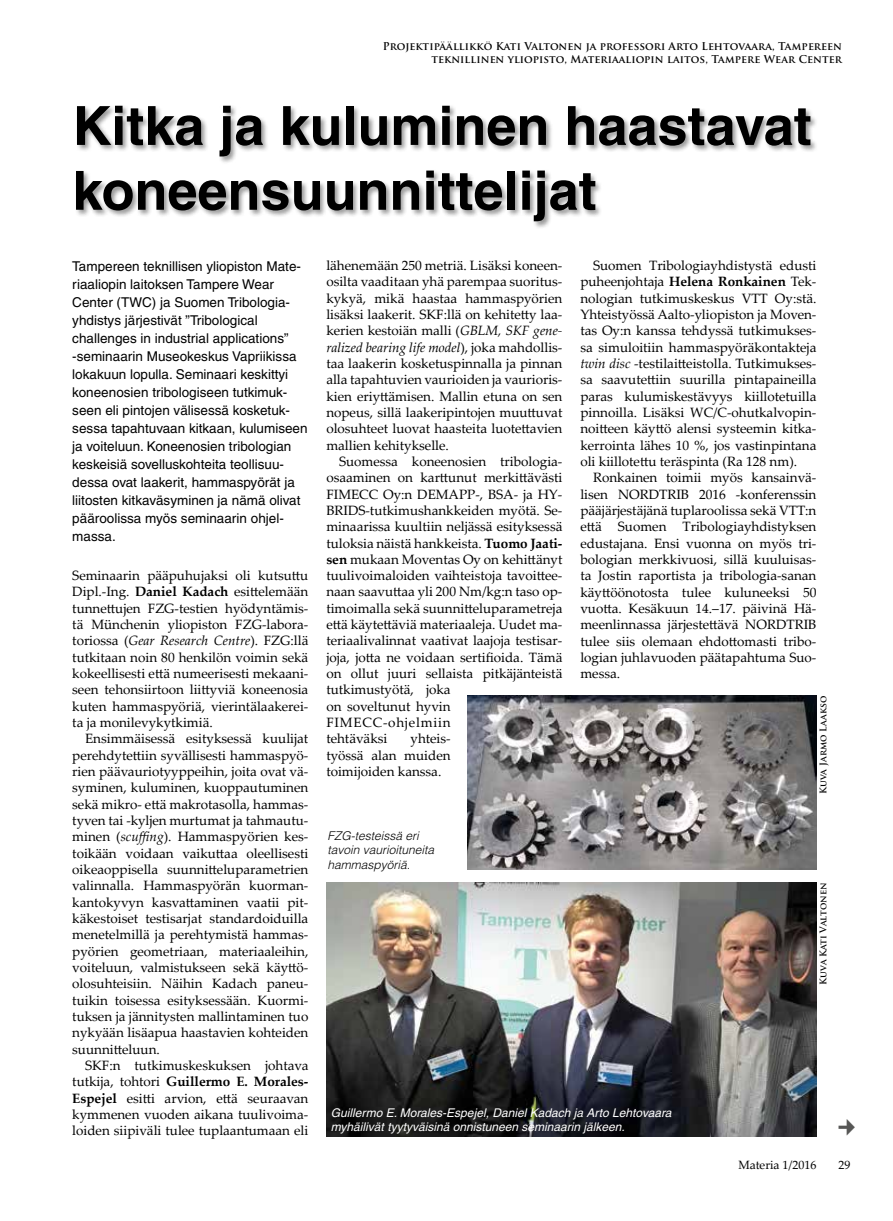
<style>
.page{position:relative;width:893px;height:1221px;background:#fff}
.page>*{position:absolute;margin:0;border:0;box-sizing:border-box;transform-origin:0 0}
.t1{font:700 54px/64.8px "Helvetica";color:#000}
.t2{font:13.5px/16.4px "Palatino Linotype";color:#000;text-align:justify}
.t3{font:13.5px/18px "Helvetica";color:#000}
.t4{font:italic 12px/14.4px "Helvetica";color:#fff}
.t5{font:italic 300 12px/14.4px "Helvetica";color:#000}
.t6{font:12px "Palatino Linotype";color:#000}
.t7{font:700 10.5px/12.6px "Trajan Pro";letter-spacing:.01em;color:#000;text-align:right}
.t8{font:700 9px "Trajan Pro";letter-spacing:.01em;color:#000}
.s1{font-style:italic}
.s2{font-weight:700}
</style>
<div class="page">
<img style="left:468px;top:695px;width:348px;height:174px">
<div style="left:75px;top:104px;width:743px;height:125px;background:#000;opacity:.4"></div>
<img style="left:326px;top:882px;width:490px;height:254px">
<p class="t7" style="left:383px;top:40px;width:461px">Projektipäällikkö Kati Valtonen ja professori Arto Lehtovaara, Tampereen teknillinen yliopisto, Materiaaliopin laitos, Tampere Wear Center</p>
<h1 class="t1" style="left:72px;top:93px;width:741px">Kitka ja kuluminen haastavat koneensuunnittelijat</h1>
<p class="t3" style="left:72px;top:257px;width:237px">Tampereen teknillisen yliopiston Mate&shy;riaaliopin laitoksen Tampere Wear Center (TWC) ja Suomen Tribologia&shy;yhdistys järjestivät ”Tribological challenges in industrial applications” -seminaarin Museokeskus Vapriikissa lokakuun lopulla. Seminaari keskittyi koneenosien tribologiseen tutkimuk&shy;seen eli pintojen välisessä kosketuk&shy;sessa tapahtuvaan kitkaan, kulumiseen ja voiteluun. Koneenosien tribologian keskeisiä sovelluskohteita teollisuu&shy;dessa ovat laakerit, hammaspyörät ja liitosten kitkaväsyminen ja nämä olivat pääroolissa myös seminaarin ohjel&shy;massa.</p>
<p class="t2" style="left:326px;top:256px;width:238px">lähenemään 250 metriä. Lisäksi koneen&shy;osilta vaaditaan yhä parempaa suoritus&shy;kykyä, mikä haastaa hammaspyörien lisäksi laakerit. SKF:llä on kehitetty laa&shy;kerien kestoiän malli (<span class="s1">GBLM, SKF gene&shy;ralized bearing life model</span>), joka mahdollis&shy;taa laakerin kosketuspinnalla ja pinnan alla tapahtuvien vaurioiden ja vaurioris&shy;kien eriyttämisen. Mallin etuna on sen nopeus, sillä laakeripintojen muuttuvat olosuhteet luovat haasteita luotettavien mallien kehitykselle.</p>
<p class="t2" style="left:580px;top:256px;width:238px;text-indent:13px">Suomen Tribologiayhdistystä edusti puheenjohtaja <span class="s2">Helena Ronkainen</span> Tek&shy;nologian tutkimuskeskus VTT Oy:stä.<br>Yhteistyössä Aalto-yliopiston ja Moven&shy;tas Oy:n kanssa tehdyssä tutkimukses&shy;sa simuloitiin hammaspyöräkontakteja <span class="s1">twin disc</span> -testilaitteistolla. Tutkimukses&shy;sa saavutettiin suurilla pintapaineilla paras kulumiskestävyys kiillotetuilla pinnoilla. Lisäksi WC/C-ohutkalvopin&shy;noitteen käyttö alensi systeemin kitka&shy;kerrointa lähes 10 %, jos vastinpintana oli kiillotettu teräspinta (Ra 128 nm).</p>
<p class="t2" style="left:580px;top:469px;width:238px;text-indent:13px">Ronkainen toimii myös kansainvä&shy;lisen NORDTRIB 2016 -konferenssin pääjärjestäjänä tuplaroolissa sekä VTT:n että Suomen Tribologiayhdistyksen edustajana. Ensi vuonna on myös tri&shy;bologian merkkivuosi, sillä kuuluisas&shy;ta Jostin raportista ja tribologia-sanan käyttöönotosta tulee kuluneeksi 50 vuotta. Kesäkuun 14.–17. päivinä Hä&shy;meenlinnassa järjestettävä NORDTRIB tulee siis olemaan ehdottomasti tribo&shy;logian juhlavuoden päätapahtuma Suo&shy;messa.</p>
<p class="t2" style="left:326px;top:452px;width:238px;text-align:left;text-indent:13px">Suomessa koneenosien tribologia&shy;osaaminen on karttunut merkittävästi FIMECC Oy:n DEMAPP-, BSA- ja HY-BRIDS-tutkimushankkeiden myötä. Se&shy;minaarissa kuultiin neljässä esityksessä tuloksia näistä hankkeista. <span class="s2">Tuomo Jaati&shy;sen</span> mukaan Moventas Oy on kehittänyt tuulivoimaloiden vaihteistoja tavoittee&shy;naan saavuttaa yli 200 Nm/kg:n taso op&shy;timoimalla sekä suunnitteluparametreja että käytettäviä materiaaleja. Uudet ma&shy;teriaalivalinnat vaativat laajoja testisar&shy;joja, jotta ne voidaan sertifioida. Tämä on ollut juuri sellaista pitkäjänteistä tutkimustyötä, joka<br>on soveltunut hyvin FIMECC-ohjelmiin<br>tehtäväksi</p>
<p class="t2" style="left:72px;top:567px;width:238px">Seminaarin pääpuhujaksi oli kutsuttu Dipl.-Ing. <span class="s2">Daniel Kadach</span> esittelemään tunnettujen FZG-testien hyödyntämis&shy;tä Münchenin yliopiston FZG-labora&shy;toriossa (<span class="s1">Gear Research Centre</span>). FZG:llä tutkitaan noin 80 henkilön voimin sekä kokeellisesti että numeerisesti mekaani&shy;seen tehonsiirtoon liittyviä koneenosia kuten hammaspyöriä, vierintälaakerei&shy;ta ja monilevykytkimiä.</p>
<p class="t2" style="left:72px;top:730px;width:238px;text-indent:13px">Ensimmäisessä esityksessä kuulijat perehdytettiin syvällisesti hammaspyö&shy;rien päävauriotyyppeihin, joita ovat vä&shy;syminen, kuluminen, kuoppautuminen sekä mikro- että makrotasolla, hammas&shy;tyven tai -kyljen murtumat ja tahmautu&shy;minen (<span class="s1">scuffing</span>). Hammaspyörien kes&shy;toikään voidaan vaikuttaa oleellisesti oikeaoppisella suunnitteluparametrien valinnalla. Hammaspyörän kuorman&shy;kantokyvyn kasvattaminen vaatii pit&shy;käkestoiset testisarjat standardoiduilla menetelmillä ja perehtymistä hammas&shy;pyörien geometriaan, materiaaleihin, voiteluun, valmistukseen sekä käyttö&shy;olosuhteisiin. Näihin Kadach paneu&shy;tuikin toisessa esityksessään. Kuormi&shy;tuksen ja jännitysten mallintaminen tuo nykyään lisäapua haastavien kohteiden suunnitteluun.</p>
<p class="t2" style="left:72px;top:1056px;width:238px;text-indent:13px">SKF:n tutkimuskeskuksen johtava tutkija, tohtori <span class="s2">Guillermo E. Morales-Espejel</span> esitti arvion, että seuraavan kymmenen vuoden aikana tuulivoima&shy;loiden siipiväli tulee tuplaantumaan eli</p>
<p class="t8" style="left:818px;top:793px;width:100px;rotate:-90deg">Kuva Jarmo Laakso</p>
<p class="t2" style="left:326px;top:730px;width:126px;text-indent:84px">yhteis&shy;työssä alan muiden toimijoiden kanssa.</p>
<p class="t5" style="left:327px;top:828px;width:108px">FZG-testeissä eri tavoin vaurioituneita hammaspyöriä.</p>
<p class="t8" style="left:818px;top:984px;width:103px;rotate:-90deg">Kuva Kati Valtonen</p>
<p class="t4" style="left:331px;top:1105px;width:342px">Guillermo E. Morales-Espejel, Daniel Kadach ja Arto Lehtovaara myhäilivät tyytyväisinä onnistuneen seminaarin jälkeen.</p>
<p class="t6" style="left:738px;top:1155px;width:80px">Materia 1/2016</p>
<p class="t6" style="left:838px;top:1155px;width:13px">29</p>
</div>
